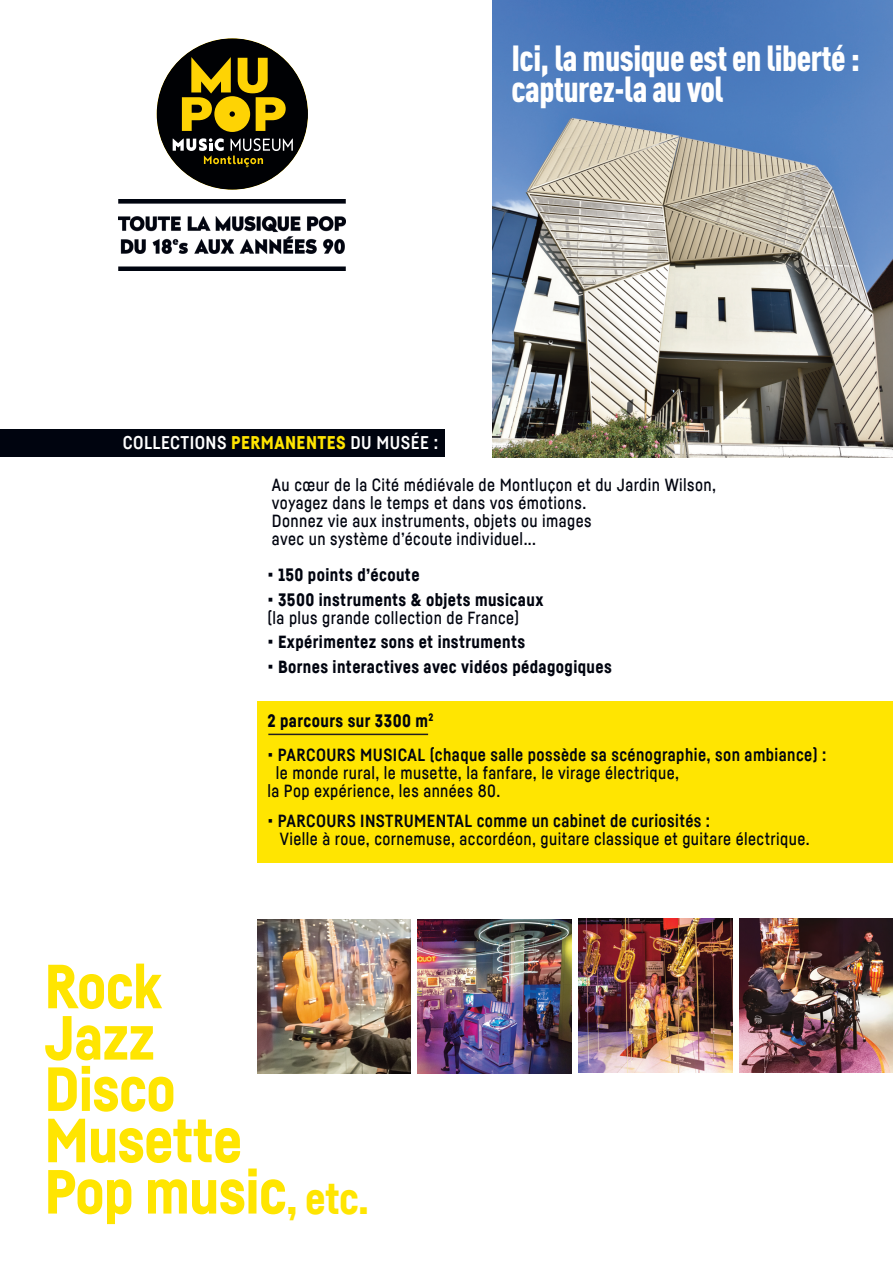
<style>
.page{position:relative;width:893px;height:1263px;background:#fff}
.page>*{position:absolute;margin:0;border:0;box-sizing:border-box;transform-origin:0 0}
.t1{font:900 61.2px "Fabrikat W00";letter-spacing:-.015em;color:#ffe501}
.t2{font:900 35.85px "DIN Cond";letter-spacing:-.015em;color:#fff}
.t3{font:700 18.3px "Fabrikat W00";letter-spacing:.025em;color:#fff;scale:.96 1}
.t4{font:500 17.55px "Fabrikat W00";letter-spacing:.025em;color:#00040f;scale:.96 1}
.t5{font:900 17.55px "Fabrikat W00";letter-spacing:.025em;color:#00040f;scale:.96 1}
.t6{font:700 17.55px "Fabrikat W00";letter-spacing:.025em;color:#00040f;scale:.96 1}
.s1{font-weight:900;color:#ffe501}
.s2{font-size:44.7px}
.s3{font-size:42.9px}
</style>
<div class="page">
<img style="left:493px;top:0;width:400px;height:457px">
<img style="left:418px;top:919px;width:153px;height:154px">
<img style="left:257px;top:919px;width:154px;height:154px">
<img style="left:739px;top:919px;width:154px;height:153px">
<img style="left:578px;top:919px;width:154px;height:153px">
<img style="left:119px;top:199px;width:227px;height:72px">
<svg style="left:157px;top:38px;width:151px;height:152px"></svg>
<div style="left:0;top:429px;width:444px;height:28px;background:#00040f"></div>
<div style="left:257px;top:701px;width:636px;height:162px;background:#ffe501"></div>
<hr style="left:268px;top:734px;width:160px;height:1px;background:#231f20">
<p class="t2" style="left:511px;top:35px;width:350px">Ici, la musique est en liberté :</p>
<p class="t2" style="left:511px;top:67px;width:214px">capturez-la au vol</p>
<p class="t3" style="left:123px;top:431px;width:330px">COLLECTIONS <span class="s1">PERMANENTES</span> DU MUSÉE :</p>
<p class="t4" style="left:272px;top:474px;width:464px">Au cœur de la Cité médiévale de Montluçon et du Jardin Wilson,</p>
<p class="t4" style="left:272px;top:492px;width:329px">voyagez dans le temps et dans vos émotions.</p>
<p class="t4" style="left:272px;top:510px;width:335px">Donnez vie aux instruments, objets ou images</p>
<p class="t4" style="left:272px;top:528px;width:277px">avec un système d’écoute individuel...</p>
<p class="t5" style="left:267px;top:564px;width:160px">• 150 points d’écoute</p>
<p class="t5" style="left:267px;top:589px;width:289px">• 3500 instruments &amp; objets musicaux</p>
<p class="t4" style="left:267px;top:607px;width:264px">(la plus grande collection de France)</p>
<p class="t5" style="left:267px;top:631px;width:270px">• Expérimentez sons et instruments</p>
<p class="t5" style="left:267px;top:655px;width:360px">• Bornes interactives avec vidéos pédagogiques</p>
<p class="t5" style="left:267px;top:710px;width:175px">2 parcours sur 3300 m<sup>2</sup></p>
<p class="t6" style="left:267px;top:743px;width:584px">• PARCOURS MUSICAL (chaque salle possède sa scénographie, son ambiance) :</p>
<p class="t4" style="left:276px;top:762px;width:421px">le monde rural, le musette, la fanfare, le virage électrique,</p>
<p class="t4" style="left:267px;top:780px;width:244px">la Pop expérience, les années 80.</p>
<p class="t6" style="left:267px;top:810px;width:463px">• PARCOURS INSTRUMENTAL comme un cabinet de curiosités :</p>
<p class="t4" style="left:280px;top:828px;width:553px">Vielle à roue, cornemuse, accordéon, guitare classique et guitare électrique.</p>
<p class="t1" style="left:44px;top:949px;width:119px">Rock</p>
<p class="t1" style="left:44px;top:1000px;width:112px">Jazz</p>
<p class="t1" style="left:44px;top:1051px;width:133px">Disco</p>
<p class="t1" style="left:44px;top:1102px;width:199px">Musette</p>
<p class="t1" style="left:44px;top:1154px;width:326px">Pop music<span class="s2">,</span> <span class="s3">etc.</span></p>
</div>
